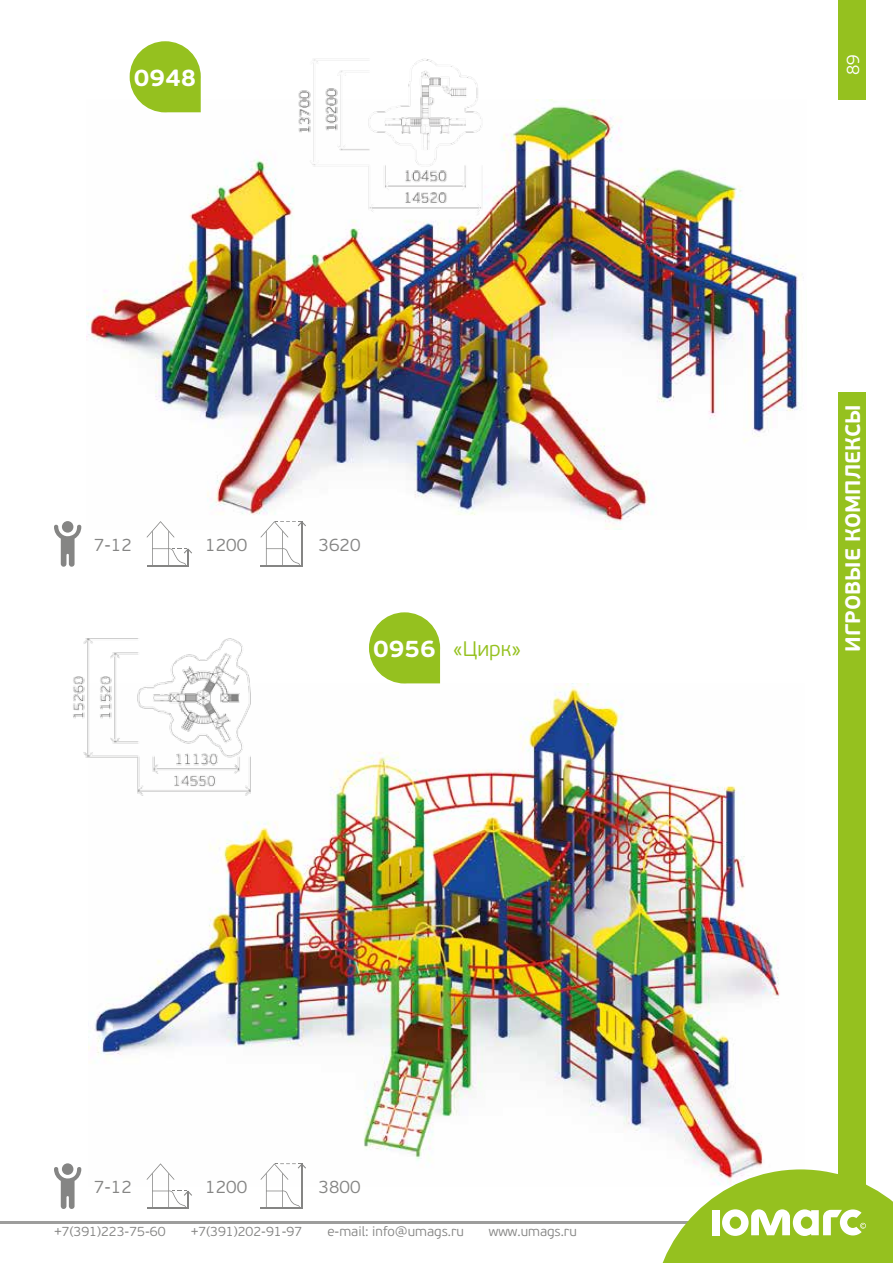
<style>
.page{position:relative;width:893px;height:1263px;background:#fff}
.page>*{position:absolute;margin:0;border:0;box-sizing:border-box;transform-origin:0 0}
.t1{font:700 24px "PF Beau Sans Pro";color:#fff}
.t2{font:700 21px "PF Beau Sans Pro";color:#fff}
.t3{font:300 21px "PF Beau Sans Pro";color:#95c11f}
.t4{font:300 18px "PF Beau Sans Pro";color:#858584}
.t5{font:300 18px "PF Beau Sans Pro";color:#fff}
.t6{font:300 13.5px "PF Beau Sans Pro";color:#858584}
</style>
<div class="page">
<img style="left:87px;top:100px;width:715px;height:428px">
<img style="left:88px;top:683px;width:692px;height:497px">
<img style="left:73px;top:638px;width:207px;height:161px">
<img style="left:281px;top:58px;width:226px;height:158px">
<svg style="left:130px;top:41px;width:71px;height:71px;background:#a6cb43"></svg>
<svg style="left:369px;top:612px;width:71px;height:71px;background:#a6cb43"></svg>
<svg style="left:54px;top:521px;width:27px;height:46px"></svg>
<svg style="left:147px;top:521px;width:45px;height:46px"></svg>
<svg style="left:260px;top:521px;width:46px;height:46px"></svg>
<svg style="left:54px;top:1163px;width:27px;height:46px"></svg>
<svg style="left:147px;top:1163px;width:45px;height:46px"></svg>
<svg style="left:260px;top:1163px;width:46px;height:46px"></svg>
<hr style="left:0;top:1222px;width:769px;height:2px;background:#858584">
<div style="left:839px;top:0;width:27px;height:100px;background:#95c11f"></div>
<div style="left:839px;top:392px;width:27px;height:871px;background:#95c11f"></div>
<svg style="left:652px;top:1169px;width:241px;height:94px"></svg>
<h1 class="t1" style="left:134px;top:63px;width:64px">0948</h1>
<h3 class="t4" style="left:94px;top:534px;width:39px">7-12</h3>
<h3 class="t4" style="left:205px;top:534px;width:43px">1200</h3>
<h3 class="t4" style="left:319px;top:534px;width:43px">3620</h3>
<h1 class="t1" style="left:373px;top:634px;width:64px">0956</h1>
<h2 class="t3" style="left:453px;top:637px;width:70px">«Цирк»</h2>
<h3 class="t4" style="left:94px;top:1177px;width:39px">7-12</h3>
<p class="t6" style="left:54px;top:1224px;width:113px">+7(391)223-75-60</p>
<p class="t6" style="left:191px;top:1224px;width:113px">+7(391)202-91-97</p>
<p class="t6" style="left:327px;top:1224px;width:138px">e-mail: info@umags.ru</p>
<p class="t6" style="left:489px;top:1224px;width:89px">www.umags.ru</p>
<h3 class="t4" style="left:205px;top:1177px;width:43px">1200</h3>
<h3 class="t4" style="left:319px;top:1177px;width:43px">3800</h3>
<h3 class="t5" style="left:843px;top:75px;width:22px;rotate:-90deg">89</h3>
<h2 class="t2" style="left:840px;top:651px;width:249px;rotate:-90deg">ИГРОВЫЕ КОМПЛЕКСЫ</h2>
</div>
